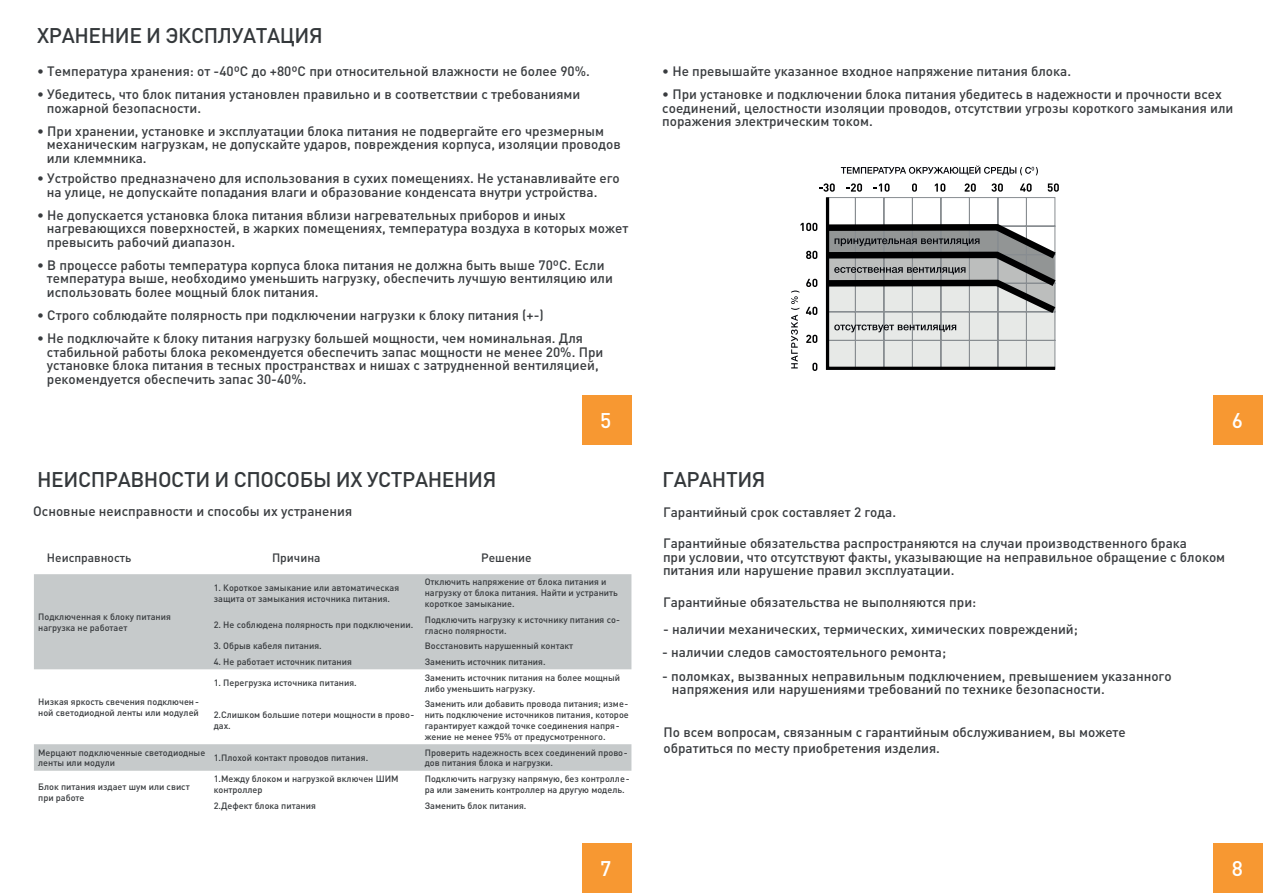
<style>
.page{position:relative;width:1263px;height:893px;background:#fff}
.page>*{position:absolute;margin:0;border:0;box-sizing:border-box;transform-origin:0 0}
.t1{font:500 21px "DIN Pro";letter-spacing:-.02em;color:#34383b}
.t2{font:500 21px "DIN Pro";color:#fff}
.t3{font:500 13.5px/13.5px "DIN Pro";color:#383b3e}
.t4{font:500 12px "DIN Pro";color:#383b3e}
.t5{font:500 9.15px/10.9px "DIN Pro";color:#383b3e}
</style>
<div class="page">
<div style="left:582px;top:396px;width:49px;height:49px;background:#f79832"></div>
<div style="left:1213px;top:396px;width:50px;height:49px;background:#f79832"></div>
<div style="left:582px;top:843px;width:49px;height:50px;background:#f79832"></div>
<div style="left:1213px;top:843px;width:50px;height:50px;background:#f79832"></div>
<svg style="left:841px;top:165px;width:197px;height:10px"></svg>
<svg style="left:791px;top:183px;width:268px;height:188px"></svg>
<svg style="left:34px;top:574px;width:597px;height:197px;fill:#c6cacb"></svg>
<h1 class="t1" style="left:37px;top:18px;width:287px">ХРАНЕНИЕ И ЭКСПЛУАТАЦИЯ</h1>
<p class="t3" style="left:37px;top:63px;width:554px">• Температура хранения: от -40ºС до +80ºС при относительной влажности не более 90%.</p>
<p class="t3" style="left:47px;top:86px;width:535px;text-indent:-10px">• Убедитесь, что блок питания установлен правильно и в соответствии с требованиями пожарной безопасности.</p>
<p class="t3" style="left:47px;top:123px;width:575px;text-indent:-10px">• При хранении, установке и эксплуатации блока питания не подвергайте его чрезмерным механическим нагрузкам, не допускайте ударов, повреждения корпуса, изоляции проводов или клеммника.</p>
<p class="t3" style="left:47px;top:170px;width:574px;text-indent:-10px">• Устройство предназначено для использования в сухих помещениях. Не устанавливайте его на улице, не допускайте попадания влаги и образование конденсата внутри устройства.</p>
<p class="t3" style="left:47px;top:207px;width:583px;text-indent:-10px">• Не допускается установка блока питания вблизи нагревательных приборов и иных нагревающихся поверхностей, в жарких помещениях, температура воздуха в которых может превысить рабочий диапазон.</p>
<p class="t3" style="left:47px;top:257px;width:568px;text-indent:-10px">• В процессе работы температура корпуса блока питания не должна быть выше 70ºС. Если температура выше, необходимо уменьшить нагрузку, обеспечить лучшую вентиляцию или использовать более мощный блок питания.</p>
<p class="t3" style="left:37px;top:307px;width:508px">• Строго соблюдайте полярность при подключении нагрузки к блоку питания (+-)</p>
<p class="t3" style="left:47px;top:330px;width:558px;text-indent:-10px">• Не подключайте к блоку питания нагрузку большей мощности, чем номинальная. Для стабильной работы блока рекомендуется обеспечить запас мощности не менее 20%. При установке блока питания в тесных пространствах и нишах с затрудненной вентиляцией, рекомендуется обеспечить запас 30-40%.</p>
<p class="t3" style="left:662px;top:63px;width:410px">• Не превышайте указанное входное напряжение питания блока.</p>
<p class="t3" style="left:662px;top:86px;width:573px">• При установке и подключении блока питания убедитесь в надежности и прочности всех соединений, целостности изоляции проводов, отсутствии угрозы короткого замыкания или поражения электрическим током.</p>
<h1 class="t2" style="left:600px;top:403px;width:13px">5</h1>
<h1 class="t2" style="left:1232px;top:403px;width:13px">6</h1>
<h1 class="t1" style="left:37px;top:462px;width:461px">НЕИСПРАВНОСТИ И СПОСОБЫ ИХ УСТРАНЕНИЯ</h1>
<p class="t3" style="left:33px;top:503px;width:321px">Основные неисправности и способы их устранения</p>
<p class="t4" style="left:47px;top:548px;width:86px">Неисправность</p>
<p class="t4" style="left:272px;top:548px;width:50px">Причина</p>
<p class="t4" style="left:481px;top:548px;width:52px">Решение</p>
<p class="t5" style="left:38px;top:610px;width:134px">Подключенная к блоку питания нагрузка не работает</p>
<p class="t5" style="left:38px;top:695px;width:162px">Низкая яркость свечения подключен&shy;ной светодиодной ленты или модулей</p>
<p class="t5" style="left:214px;top:581px;width:187px">1. Короткое замыкание или автоматическая защита от замыкания источника питания.</p>
<p class="t5" style="left:425px;top:576px;width:195px">Отключить напряжение от блока питания и нагрузку от блока питания. Найти и устранить короткое замыкание.</p>
<p class="t5" style="left:214px;top:619px;width:201px">2. Не соблюдена полярность при подключении.</p>
<p class="t5" style="left:425px;top:613px;width:197px">Подключить нагрузку к источнику питания со&shy;гласно полярности.</p>
<p class="t5" style="left:214px;top:640px;width:109px">3. Обрыв кабеля питания.</p>
<p class="t5" style="left:425px;top:640px;width:150px">Восстановить нарушенный контакт</p>
<p class="t5" style="left:214px;top:655px;width:140px">4. Не работает источник питания</p>
<p class="t5" style="left:425px;top:655px;width:122px">Заменить источник питания.</p>
<p class="t5" style="left:214px;top:676px;width:145px">1. Перегрузка источника питания.</p>
<p class="t5" style="left:425px;top:671px;width:197px">Заменить источник питания на более мощный либо уменьшить нагрузку.</p>
<p class="t5" style="left:214px;top:708px;width:202px">2.Слишком большие потери мощности в прово&shy;дах.</p>
<p class="t5" style="left:425px;top:697px;width:206px">Заменить или добавить провода питания; изме&shy;нить подключение источников питания, которое гарантирует каждой точке соединения напря&shy;жение не менее 95% от предусмотренного.</p>
<p class="t5" style="left:38px;top:746px;width:169px">Мерцают подключенные светодиодные ленты или модули</p>
<p class="t5" style="left:214px;top:751px;width:156px">1.Плохой контакт проводов питания.</p>
<p class="t5" style="left:425px;top:746px;width:204px">Проверить надежность всех соединений прово&shy;дов питания блока и нагрузки.</p>
<p class="t5" style="left:38px;top:780px;width:153px">Блок питания издает шум или свист при работе</p>
<p class="t5" style="left:214px;top:772px;width:186px">1.Между блоком и нагрузкой включен ШИМ контроллер</p>
<p class="t5" style="left:425px;top:772px;width:206px">Подключить нагрузку напрямую, без контролле&shy;ра или заменить контроллер на другую модель.</p>
<p class="t5" style="left:214px;top:799px;width:104px">2.Дефект блока питания</p>
<p class="t5" style="left:425px;top:799px;width:103px">Заменить блок питания.</p>
<h1 class="t1" style="left:662px;top:462px;width:105px">ГАРАНТИЯ</h1>
<p class="t3" style="left:663px;top:503px;width:234px">Гарантийный срок составляет 2 года.</p>
<p class="t3" style="left:663px;top:535px;width:564px">Гарантийные обязательства распространяются на случаи производственного брака<br>при условии, что отсутствуют факты, указывающие на неправильное обращение с блоком питания или нарушение правил эксплуатации.</p>
<p class="t3" style="left:663px;top:594px;width:315px">Гарантийные обязательства не выполняются при:</p>
<p class="t3" style="left:663px;top:621px;width:416px">- наличии механических, термических, химических повреждений;</p>
<p class="t3" style="left:662px;top:643px;width:285px">- наличии следов самостоятельного ремонта;</p>
<p class="t3" style="left:672px;top:667px;width:501px;text-indent:-10px">- поломках, вызванных неправильным подключением, превышением указанного напряжения или нарушениями требований по технике безопасности.</p>
<p class="t3" style="left:664px;top:722px;width:464px;line-height:16.2px">По всем вопросам, связанным с гарантийным обслуживанием, вы можете обратиться по месту приобретения изделия.</p>
<h1 class="t2" style="left:600px;top:851px;width:13px">7</h1>
<h1 class="t2" style="left:1232px;top:851px;width:13px">8</h1>
</div>
